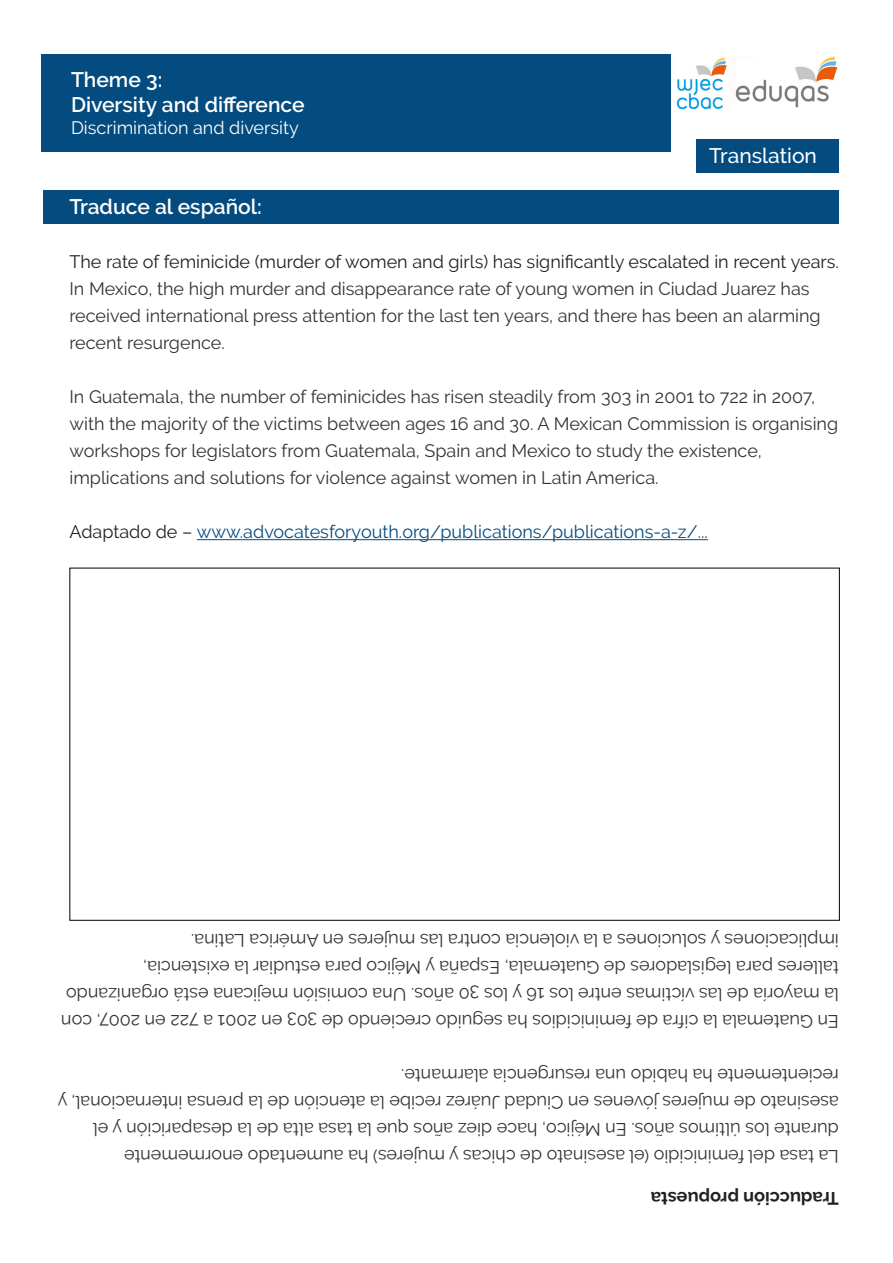
<style>
.page{position:relative;width:893px;height:1263px;background:#fff}
.page>*{position:absolute;margin:0;border:0;box-sizing:border-box;transform-origin:0 0}
.t1{font:600 21px/25.2px "Raleway";color:#fff}
.t2{font:500 21px "Raleway";color:#fff}
.Normal__Web{font:18px/27px "Raleway";color:#333}
.Normal__Web-2{font:18px "Raleway";color:#044b7f}
.t3{font:18px "Raleway";color:#fff}
.t4{font:700 18px "Raleway";color:#231f20}
.s1{color:#231f20}
</style>
<div class="page">
<div style="left:696px;top:139px;width:143px;height:33px;background:#044b7f"></div>
<div style="left:41px;top:54px;width:630px;height:50px;background:#044b7f"></div>
<div style="left:41px;top:104px;width:630px;height:47px;background:#044b7f"></div>
<img style="left:676px;top:57px;width:162px;height:53px">
<div style="left:44px;top:190px;width:795px;height:33px;background:#044b7f"></div>
<hr style="left:197px;top:539px;width:511px;height:1px;background:#044b7f">
<div style="left:69px;top:568px;width:771px;height:353px;background:#fff;border:1px solid #000"></div>
<p class="t1" style="left:71px;top:67px;width:235px">Theme 3:<br>Diversity and difference</p>
<p class="t3" style="left:71px;top:117px;width:229px">Discrimination and diversity</p>
<p class="t2" style="left:709px;top:144px;width:109px">Translation</p>
<p class="t1" style="left:69px;top:194px;width:194px">Traduce al español:</p>
<p class="Normal__Web" style="left:69px;top:248px;width:771px"><span class="s1">The rate of feminicide (murder of women and girls) has significantly escalated in recent years.<br></span>In Mexico, the high murder and disappearance rate of young women in Ciudad Juarez has received international press attention for the last ten years, and there has been an alarming recent resurgence.</p>
<p class="Normal__Web" style="left:69px;top:383px;width:770px">In Guatemala, the number of feminicides has risen steadily from 303 in 2001 to 722 in 2007, with the majority of the victims between ages 16 and 30. A Mexican Commission is organising workshops for legislators from Guatemala, Spain and Mexico to study the existence, implications and solutions for violence against women in Latin America.</p>
<p class="Normal__Web-2" style="left:69px;top:521px;width:640px"><span class="s1">Adaptado de –</span> www.advocatesforyouth.org/publications/publications-a-z/...</p>
<p class="Normal__Web" style="left:839px;top:1035px;width:779px;rotate:-180deg">En Guatemala la cifra de feminicidios ha seguido creciendo de 303 en 2001 a 722 en 2007, con la mayoría de las víctimas entre los 16 y los 30 años. Una comisión mejicana está organizando talleres para legisladores de Guatemala, España y Méjico para estudiar la existencia, implicaciones y soluciones a la violencia contra las mujeres en América Latina.</p>
<p class="Normal__Web" style="left:839px;top:1170px;width:783px;rotate:-180deg">La tasa del feminicidio (el asesinato de chicas y mujeres) ha aumentado enormemente durante los últimos años. En Méjico, hace diez años que la tasa alta de la desaparición y el asesinato de mujeres jóvenes en Ciudad Juárez recibe la atención de la prensa internacional, y recientemente ha habido una resurgencia alarmante.</p>
<p class="t4" style="left:839px;top:1209px;width:190px;rotate:-180deg">Traducción propuesta</p>
</div>
